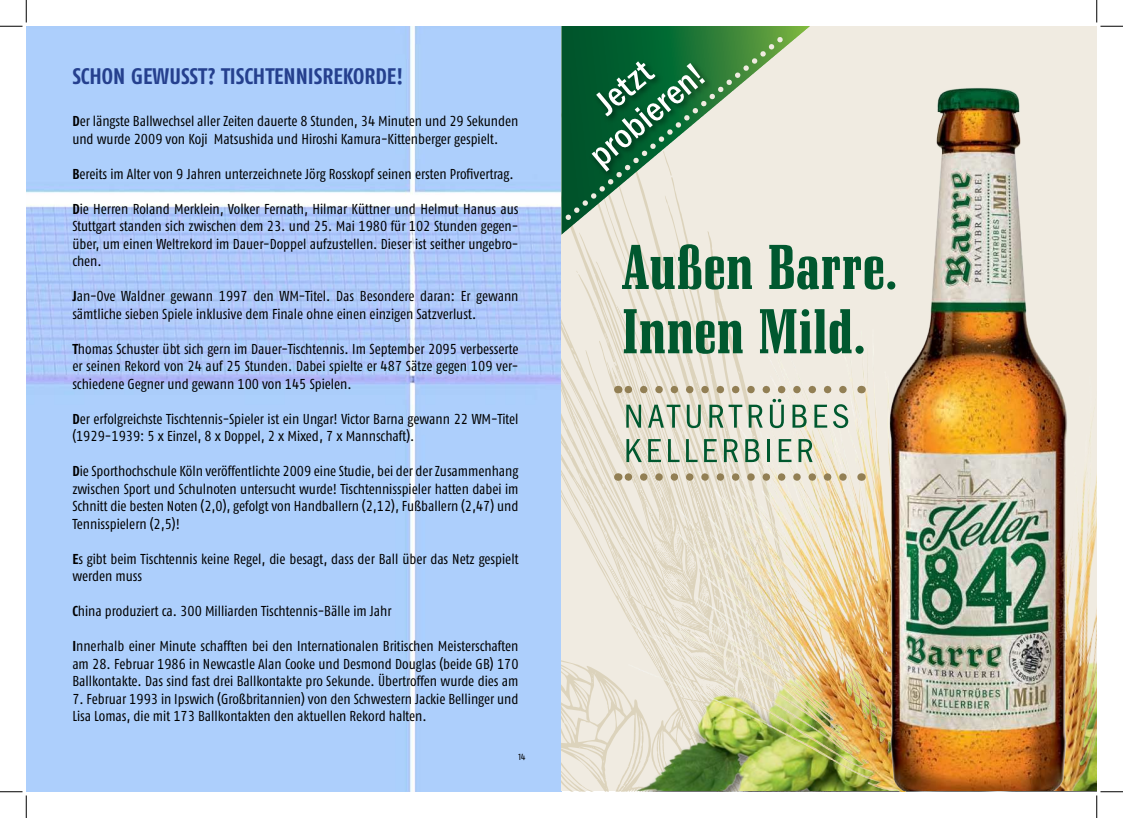
<style>
.page{position:relative;width:1123px;height:818px;background:#fff}
.page>*{position:absolute;margin:0;border:0;box-sizing:border-box;transform-origin:0 0}
.t1{font:700 22.5px "Fago Co";color:#25408e}
.t2{font:14.38px/17.5px "Fago Co Regular Tf";color:#000}
.t3{font:9.38px "Fago Co Regular Lf";color:#000}
.s1{font-family:"Fago Co";font-weight:700}
</style>
<div class="page">
<img style="left:26px;top:26px;width:535px;height:766px">
<div style="left:561px;top:26px;width:535px;height:765px;background:#f0ebe1"></div>
<svg style="left:573px;top:235px;width:150px;height:80px"></svg>
<img style="left:561px;top:315px;width:535px;height:476px">
<img style="left:628px;top:328px;width:299px;height:463px">
<img style="left:853px;top:88px;width:238px;height:702px">
<svg style="left:622px;top:244px;width:130px;height:45px"></svg>
<svg style="left:769px;top:245px;width:126px;height:44px"></svg>
<svg style="left:624px;top:309px;width:118px;height:45px"></svg>
<svg style="left:760px;top:309px;width:103px;height:45px"></svg>
<svg style="left:628px;top:386px;width:227px;height:7px"></svg>
<svg style="left:628px;top:473px;width:227px;height:8px"></svg>
<svg style="left:626px;top:405px;width:15px;height:23px"></svg>
<svg style="left:648px;top:405px;width:32px;height:23px"></svg>
<svg style="left:687px;top:405px;width:14px;height:23px"></svg>
<svg style="left:709px;top:405px;width:33px;height:23px"></svg>
<svg style="left:748px;top:405px;width:14px;height:23px"></svg>
<svg style="left:770px;top:399px;width:14px;height:29px"></svg>
<svg style="left:792px;top:405px;width:14px;height:23px"></svg>
<svg style="left:814px;top:405px;width:13px;height:23px"></svg>
<svg style="left:833px;top:404px;width:15px;height:24px"></svg>
<svg style="left:626px;top:439px;width:16px;height:23px"></svg>
<svg style="left:648px;top:439px;width:13px;height:23px"></svg>
<svg style="left:668px;top:439px;width:11px;height:23px"></svg>
<svg style="left:686px;top:439px;width:11px;height:23px"></svg>
<svg style="left:704px;top:439px;width:13px;height:23px"></svg>
<svg style="left:724px;top:439px;width:14px;height:23px"></svg>
<svg style="left:745px;top:439px;width:14px;height:23px"></svg>
<hr style="left:767px;top:439px;width:3px;height:23px;background:#00582f">
<svg style="left:778px;top:439px;width:13px;height:23px"></svg>
<svg style="left:798px;top:439px;width:14px;height:23px"></svg>
<svg style="left:561px;top:26px;width:249px;height:209px"></svg>
<svg style="left:565px;top:37px;width:235px;height:188px"></svg>
<img style="left:586px;top:56px;width:129px;height:126px">
<svg style="left:591px;top:61px;width:114px;height:111px"></svg>
<svg style="left:0;top:0;width:27px;height:27px"></svg>
<svg style="left:0;top:791px;width:27px;height:27px"></svg>
<svg style="left:1096px;top:0;width:27px;height:27px"></svg>
<svg style="left:1096px;top:791px;width:27px;height:27px"></svg>
<h1 class="t1" style="left:72px;top:64px;width:332px">SCHON GEWUSST? TISCHTENNISREKORDE!</h1>
<p class="t2" style="left:72px;top:113px;width:447px"><span class="s1">D</span>er längste Ballwechsel aller Zeiten dauerte 8 Stunden, 34 Minuten und 29 Sekunden und wurde 2009 von Koji Matsushida und Hiroshi Kamura-Kittenberger gespielt.</p>
<p class="t2" style="left:72px;top:165px;width:443px"><span class="s1">B</span>ereits im Alter von 9 Jahren unterzeichnete Jörg Rosskopf seinen ersten Profivertrag.</p>
<p class="t2" style="left:72px;top:200px;width:448px;text-align:justify"><span class="s1">D</span>ie Herren Roland Merklein, Volker Fernath, Hilmar Küttner und Helmut Hanus aus Stuttgart standen sich zwischen dem 23. und 25. Mai 1980 für 102 Stunden gegen&shy;über, um einen Weltrekord im Dauer-Doppel aufzustellen. Dieser ist seither ungebro&shy;chen.</p>
<p class="t2" style="left:72px;top:288px;width:448px"><span class="s1">J</span>an-Ove Waldner gewann 1997 den WM-Titel. Das Besondere daran: Er gewann sämtliche sieben Spiele inklusive dem Finale ohne einen einzigen Satzverlust.</p>
<p class="t2" style="left:72px;top:340px;width:448px;text-align:justify"><span class="s1">T</span>homas Schuster übt sich gern im Dauer-Tischtennis. Im September 2095 verbesserte er seinen Rekord von 24 auf 25 Stunden. Dabei spielte er 487 Sätze gegen 109 ver&shy;schiedene Gegner und gewann 100 von 145 Spielen.</p>
<p class="t2" style="left:72px;top:410px;width:448px"><span class="s1">D</span>er erfolgreichste Tischtennis-Spieler ist ein Ungar! Victor Barna gewann 22 WM-Titel (1929-1939: 5 x Einzel, 8 x Doppel, 2 x Mixed, 7 x Mannschaft).</p>
<p class="t2" style="left:72px;top:463px;width:448px;text-align:justify"><span class="s1">D</span>ie Sporthochschule Köln veröffentlichte 2009 eine Studie, bei der der Zusammenhang zwischen Sport und Schulnoten untersucht wurde! Tischtennisspieler hatten dabei im Schnitt die besten Noten (2,0), gefolgt von Handballern (2,12), Fußballern (2,47) und Tennisspielern (2,5)!</p>
<p class="t2" style="left:72px;top:550px;width:448px"><span class="s1">E</span>s gibt beim Tischtennis keine Regel, die besagt, dass der Ball über das Netz gespielt werden muss</p>
<p class="t2" style="left:72px;top:603px;width:321px"><span class="s1">C</span>hina produziert ca. 300 Milliarden Tischtennis-Bälle im Jahr</p>
<p class="t2" style="left:72px;top:638px;width:448px;text-align:justify"><span class="s1">I</span>nnerhalb einer Minute schafften bei den Internationalen Britischen Meisterschaften am 28. Februar 1986 in Newcastle Alan Cooke und Desmond Douglas (beide GB) 170<br>Ballkontakte. Das sind fast drei Ballkontakte pro Sekunde. Übertroffen wurde dies am</p>
<p class="t2" style="left:72px;top:690px;width:448px">7. Februar 1993 in Ipswich (Großbritannien) von den Schwestern Jackie Bellinger und<br>Lisa Lomas, die mit 173 Ballkontakten den aktuellen Rekord halten.</p>
<p class="t3" style="left:518px;top:753px;width:8px">14</p>
</div>
